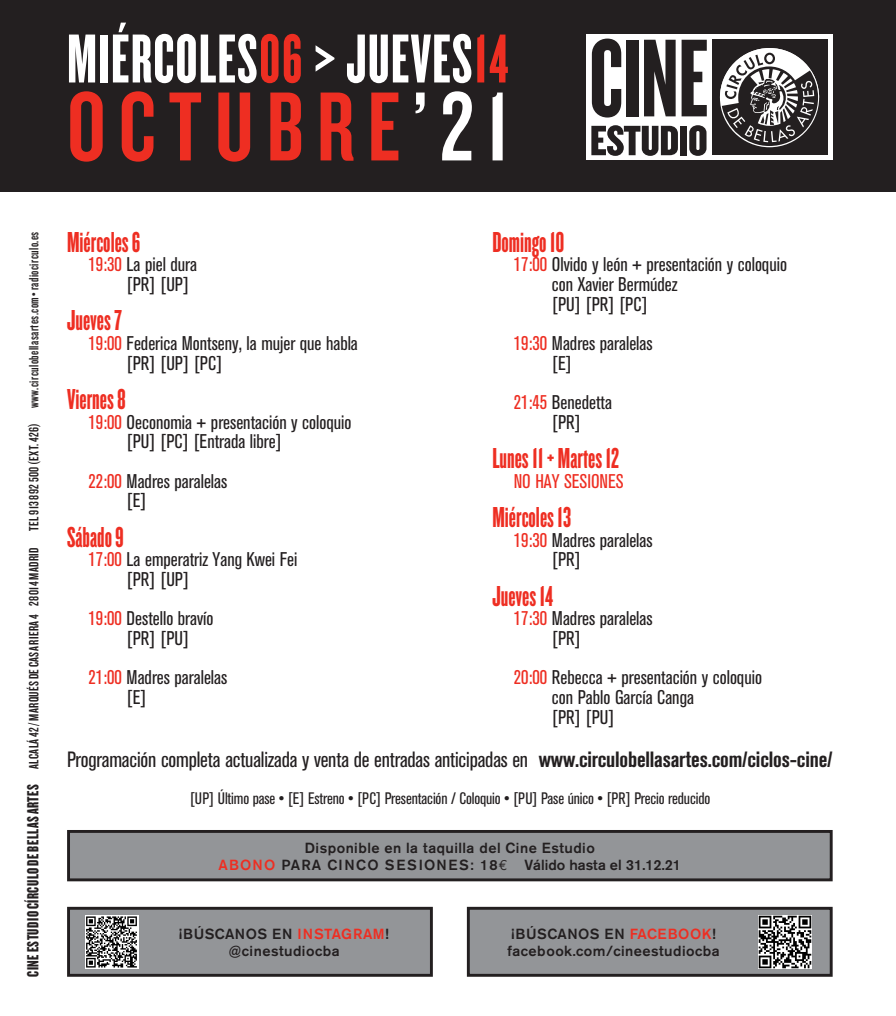
<style>
.page{position:relative;width:896px;height:1016px;background:#fff}
.page>*{position:absolute;margin:0;border:0;box-sizing:border-box;transform-origin:0 0}
.t1{font:101.85px "Knockout HTF48 Featherweight";letter-spacing:.125em;color:#ee2e22}
.t2{font:71.85px "Knockout HTF67 Full Bantamwt";letter-spacing:.02em;color:#fff}
.t3{font:30px "Knockout HTF67 Full Bantamwt";color:#ee2e22}
.t4{font:condensed 21.9px "Akzidenz Grotesk BE";letter-spacing:-.01em;color:#231f20}
.t5{font:condensed 19.65px/19.6px "Akzidenz Grotesk BE";color:#231f20}
.t6{font:condensed 19.65px "Akzidenz Grotesk BE";color:#ee2e22}
.t7{font:condensed 16.5px "Akzidenz Grotesk BE";letter-spacing:-.01em;color:#231f20}
.t8{font:500 14.55px/17.4px "Akzidenz Grotesk BE";letter-spacing:.03em;color:#231f20;text-align:center}
.t9{font:13.95px "Knockout HTF48 Featherweight";letter-spacing:.03em;color:#231f20}
.s1{color:#ee2e22}
.s2{color:#fff}
.s3{font-family:"Knockout HTF68 Full Featherwt";font-size:16.8px}
.s4{font-weight:700}
.s5{font-family:"Euro Mono";font-weight:400}
</style>
<div class="page">
<div style="left:0;top:0;width:896px;height:191px;background:#231f20"></div>
<div style="left:586px;top:34px;width:126px;height:126px;background:#fff"></div>
<svg style="left:592px;top:39px;width:29px;height:78px"></svg>
<div style="left:626px;top:40px;width:12px;height:76px;background:#231f20"></div>
<svg style="left:644px;top:40px;width:31px;height:76px"></svg>
<svg style="left:681px;top:40px;width:26px;height:76px"></svg>
<svg style="left:591px;top:125px;width:87px;height:31px"></svg>
<div style="left:680px;top:126px;width:7px;height:29px;background:#231f20"></div>
<svg style="left:689px;top:125px;width:17px;height:31px"></svg>
<div style="left:707px;top:34px;width:125px;height:126px;background:#fff"></div>
<div style="left:712px;top:40px;width:115px;height:115px;background:#231f20"></div>
<svg style="left:720px;top:48px;width:99px;height:98px"></svg>
<div style="left:69px;top:831px;width:762px;height:48px;background:#939598"></div>
<div style="left:67px;top:829px;width:765px;height:52px;border:3px solid #231f20"></div>
<div style="left:468px;top:908px;width:363px;height:66px;background:#939598"></div>
<div style="left:467px;top:906px;width:365px;height:70px;border:3px solid #231f20"></div>
<img style="left:758px;top:915px;width:53px;height:53px">
<div style="left:69px;top:908px;width:362px;height:66px;background:#939598"></div>
<div style="left:67px;top:906px;width:366px;height:70px;border:3px solid #231f20"></div>
<img style="left:85px;top:915px;width:53px;height:53px">
<h2 class="t2" style="left:67px;top:22px;width:443px">MIÉRCOLES<span class="s1">06</span> &gt; JUEVES<span class="s1">14</span></h2>
<h1 class="t1" style="left:67px;top:74px;width:443px">OCTUBRE<span class="s2">’21</span></h1>
<p class="t9" style="left:27px;top:976px;width:746px;rotate:-90deg"><span class="s3">CINE ESTUDIO CÍRCULO DE BELLAS ARTES</span> ALCALÁ42/MARQUÉSDECASARIERA4 28014MADRID TEL913892500(EXT.426) www.circulobellasartes.com•radiocirculo.es</p>
<h3 class="t3" style="left:67px;top:226px;width:75px">Miércoles 6</h3>
<p class="t5" style="left:127px;top:255px;width:72px;text-indent:-38px"><span class="s1">19:30</span> La piel dura [PR] [UP]</p>
<h3 class="t3" style="left:67px;top:305px;width:56px">Jueves 7</h3>
<p class="t5" style="left:127px;top:334px;width:233px;text-indent:-38px"><span class="s1">19:00</span> Federica Montseny, la mujer que habla [PR] [UP] [PC]</p>
<h3 class="t3" style="left:67px;top:383px;width:60px">Viernes 8</h3>
<p class="t5" style="left:127px;top:412px;width:226px;text-indent:-38px"><span class="s1">19:00</span> Oeconomia + presentación y coloquio [PU] [PC] [Entrada libre]</p>
<p class="t5" style="left:127px;top:471px;width:102px;text-indent:-38px"><span class="s1">22:00</span> Madres paralelas [E]</p>
<h3 class="t3" style="left:67px;top:521px;width:58px">Sábado 9</h3>
<p class="t5" style="left:127px;top:550px;width:172px;text-indent:-38px"><span class="s1">17:00</span> La emperatriz Yang Kwei Fei [PR] [UP]</p>
<p class="t5" style="left:127px;top:609px;width:88px;text-indent:-38px"><span class="s1">19:00</span> Destello bravío [PR] [PU]</p>
<p class="t5" style="left:127px;top:668px;width:102px;text-indent:-38px"><span class="s1">21:00</span> Madres paralelas [E]</p>
<h3 class="t3" style="left:492px;top:226px;width:74px">Domingo 10</h3>
<p class="t5" style="left:552px;top:255px;width:236px;text-indent:-38px"><span class="s1">17:00</span> Olvido y león + presentación y coloquio con Xavier Bermúdez<br>[PU] [PR] [PC]</p>
<p class="t5" style="left:552px;top:334px;width:102px;text-indent:-38px"><span class="s1">19:30</span> Madres paralelas [E]</p>
<p class="t5" style="left:514px;top:393px;width:100px;text-align:center"><span class="s1">21:45</span> Benedetta [PR]</p>
<h3 class="t3" style="left:492px;top:442px;width:128px">Lunes 11 + Martes 12</h3>
<p class="t6" style="left:514px;top:470px;width:112px">NO HAY SESIONES</p>
<h3 class="t3" style="left:492px;top:501px;width:80px">Miércoles 13</h3>
<p class="t5" style="left:552px;top:530px;width:102px;text-indent:-38px"><span class="s1">19:30</span> Madres paralelas [PR]</p>
<h3 class="t3" style="left:492px;top:580px;width:62px">Jueves 14</h3>
<p class="t5" style="left:552px;top:609px;width:102px;text-indent:-38px"><span class="s1">17:30</span> Madres paralelas [PR]</p>
<p class="t5" style="left:552px;top:668px;width:211px;text-indent:-38px"><span class="s1">20:00</span> Rebecca + presentación y coloquio con Pablo García Canga<br>[PR] [PU]</p>
<p class="t4" style="left:67px;top:746px;width:767px">Programación completa actualizada y venta de entradas anticipadas en <span class="s4">www.circulobellasartes.com/ciclos-cine/</span></p>
<p class="t7" style="left:190px;top:789px;width:522px">[UP] Último pase • [E] Estreno • [PC] Presentación / Coloquio • [PU] Pase único • [PR] Precio reducido</p>
<p class="t8" style="left:219px;top:838px;width:464px">Disponible en la taquilla del Cine Estudio<br><span class="s1">ABONO</span> PARA CINCO SESIONES: 18<span class="s5">€</span> Válido hasta el 31.12.21</p>
<p class="t8" style="left:179px;top:924px;width:211px">¡BÚSCANOS EN <span class="s1">INSTAGRAM</span>! @cinestudiocba</p>
<p class="t8" style="left:507px;top:924px;width:214px;text-align:left">¡BÚSCANOS EN <span class="s1">FACEBOOK</span>! facebook.com/cineestudiocba</p>
</div>
